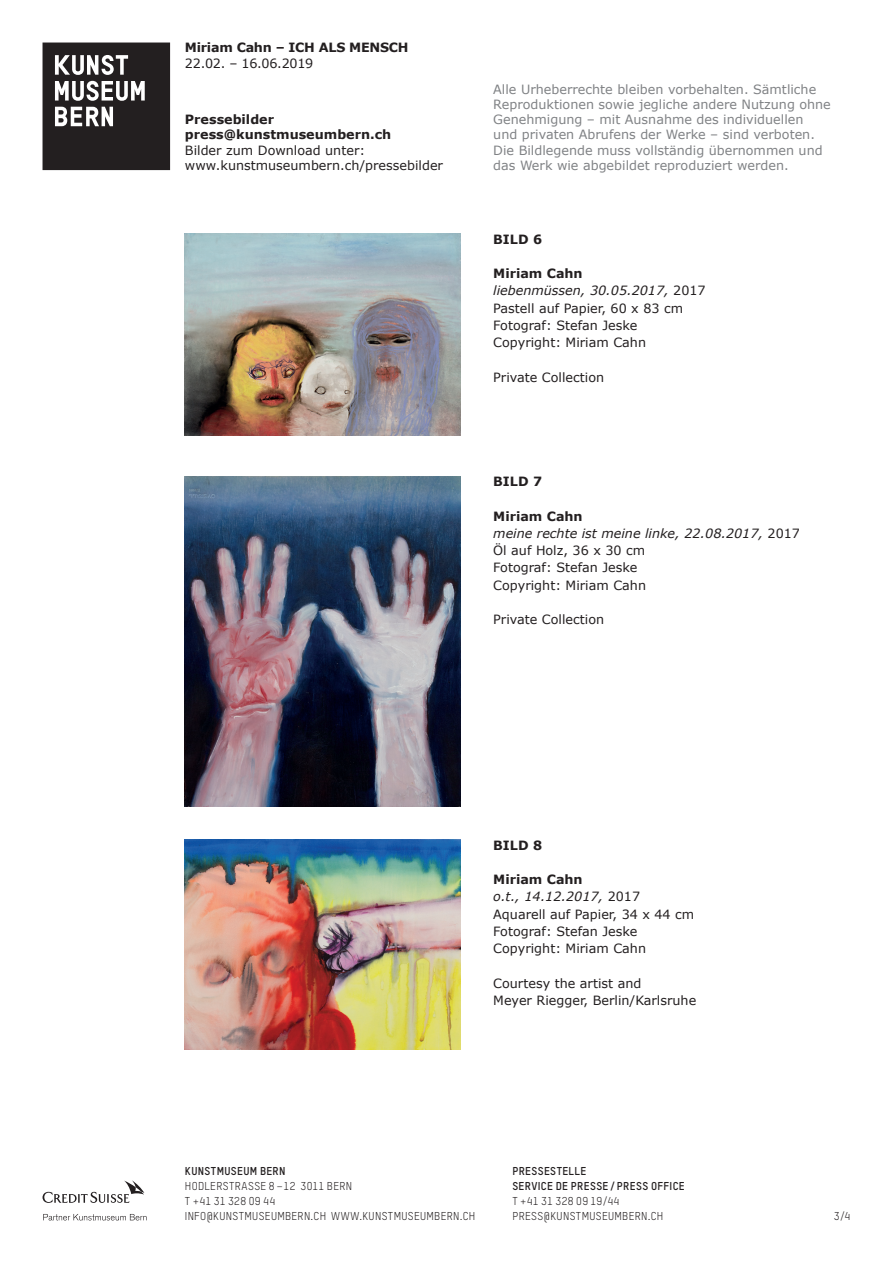
<style>
.page{position:relative;width:893px;height:1263px;background:#fff}
.page>*{position:absolute;margin:0;border:0;box-sizing:border-box;transform-origin:0 0}
.Normal_Text{font:12.75px/15.3px "Verdana";color:#231f20}
.t1{font:12.75px/15.3px "Verdana";color:#808285}
.Normal_Text-2{font:italic 12.75px "Verdana";color:#231f20}
.Normal_Text-3{font:700 12.75px/15.3px "Verdana";color:#231f20}
.Normal_Text-4{font:700 12.75px "Verdana";letter-spacing:-.02em;color:#231f20}
.Normal_Text-5{font:12.75px "Verdana";letter-spacing:-.02em;color:#231f20}
.t2{font:11.25px/15px "TSTARPRO";letter-spacing:.03em;color:#231f20}
.t3{font:700 11.25px/15px "TSTARPRO";letter-spacing:.03em;color:#231f20}
.s1{font-style:normal}
</style>
<div class="page">
<svg style="left:43px;top:43px;width:127px;height:127px;background:#434040"></svg>
<svg style="left:43px;top:1180px;width:101px;height:23px"></svg>
<svg style="left:43px;top:1214px;width:104px;height:6px"></svg>
<img style="left:185px;top:234px;width:276px;height:201px">
<img style="left:185px;top:476px;width:276px;height:330px">
<img style="left:185px;top:840px;width:276px;height:210px">
<p class="Normal_Text-4" style="left:185px;top:39px;width:225px">Miriam Cahn – ICH ALS MENSCH</p>
<p class="Normal_Text-5" style="left:185px;top:54px;width:130px">22.02. – 16.06.2019</p>
<p class="Normal_Text-3" style="left:185px;top:112px;width:208px">Pressebilder press@kunstmuseumbern.ch</p>
<p class="Normal_Text" style="left:185px;top:142px;width:260px">Bilder zum Download unter: www.kunstmuseumbern.ch/pressebilder</p>
<p class="t1" style="left:493px;top:81px;width:339px">Alle Urheberrechte bleiben vorbehalten. Sämtliche Reproduktionen sowie jegliche andere Nutzung ohne Genehmigung – mit Ausnahme des individuellen<br>und privaten Abrufens der Werke – sind verboten.<br>Die Bildlegende muss vollständig übernommen und das Werk wie abgebildet reproduziert werden.</p>
<p class="Normal_Text-3" style="left:493px;top:231px;width:50px">BILD 6</p>
<p class="Normal_Text-3" style="left:493px;top:266px;width:91px">Miriam Cahn</p>
<p class="Normal_Text-2" style="left:493px;top:282px;width:214px">liebenmüssen, 30.05.2017, <span class="s1">2017</span></p>
<p class="Normal_Text" style="left:493px;top:300px;width:191px">Pastell auf Papier, 60 x 83 cm</p>
<p class="Normal_Text" style="left:493px;top:317px;width:146px">Fotograf: Stefan Jeske</p>
<p class="Normal_Text" style="left:493px;top:335px;width:154px">Copyright: Miriam Cahn</p>
<p class="Normal_Text" style="left:493px;top:369px;width:112px">Private Collection</p>
<p class="Normal_Text-3" style="left:493px;top:473px;width:50px">BILD 7</p>
<p class="Normal_Text-3" style="left:493px;top:508px;width:91px">Miriam Cahn</p>
<p class="Normal_Text-2" style="left:493px;top:524px;width:308px">meine rechte ist meine linke, 22.08.2017, <span class="s1">2017</span></p>
<p class="Normal_Text" style="left:493px;top:543px;width:153px">Öl auf Holz, 36 x 30 cm</p>
<p class="Normal_Text" style="left:493px;top:560px;width:146px">Fotograf: Stefan Jeske</p>
<p class="Normal_Text" style="left:493px;top:577px;width:154px">Copyright: Miriam Cahn</p>
<p class="Normal_Text" style="left:493px;top:612px;width:112px">Private Collection</p>
<p class="Normal_Text-3" style="left:493px;top:837px;width:50px">BILD 8</p>
<p class="Normal_Text-3" style="left:493px;top:871px;width:91px">Miriam Cahn</p>
<p class="Normal_Text-2" style="left:493px;top:888px;width:148px">o.t., 14.12.2017, <span class="s1">2017</span></p>
<p class="Normal_Text" style="left:493px;top:906px;width:202px">Aquarell auf Papier, 34 x 44 cm</p>
<p class="Normal_Text" style="left:493px;top:923px;width:146px">Fotograf: Stefan Jeske</p>
<p class="Normal_Text" style="left:493px;top:941px;width:154px">Copyright: Miriam Cahn</p>
<p class="Normal_Text" style="left:493px;top:974px;width:205px;line-height:17.2px">Courtesy the artist and<br>Meyer Riegger, Berlin/Karlsruhe</p>
<p class="t3" style="left:185px;top:1164px;width:102px">KUNSTMUSEUM BERN</p>
<p class="t2" style="left:185px;top:1179px;width:292px">HODLERSTRASSE 8 –12 3011 BERN<br>T +41 31 328 09 44<br>INFO@KUNSTMUSEUMBERN.CH WWW.KUNSTMUSEUMBERN.CH</p>
<p class="t3" style="left:512px;top:1164px;width:174px">PRESSESTELLE<br>SERVICE DE PRESSE/PRESS OFFICE</p>
<p class="t2" style="left:512px;top:1194px;width:153px">T +41 31 328 09 19/44<br>PRESS@KUNSTMUSEUMBERN.CH</p>
<p class="t2" style="left:834px;top:1209px;width:18px">3/4</p>
</div>
